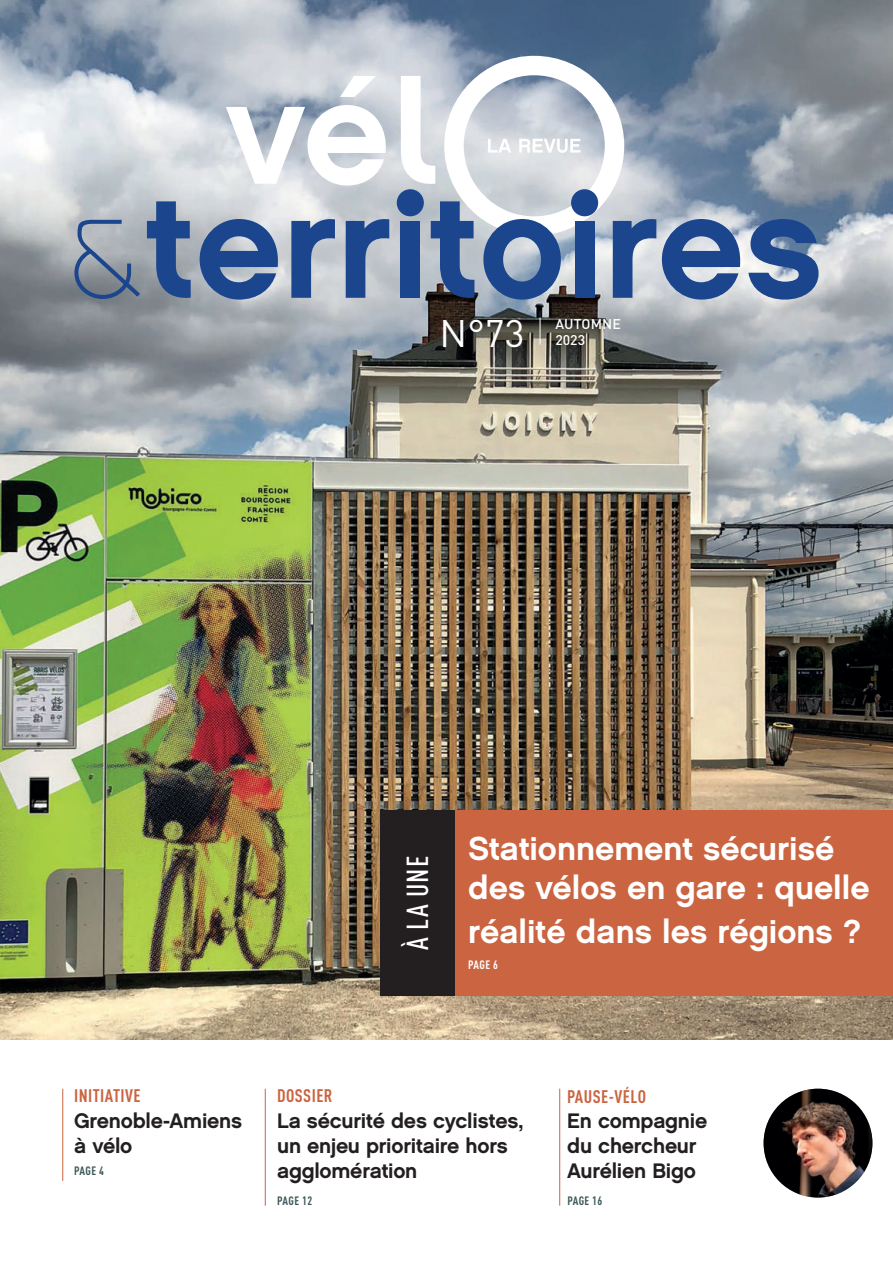
<style>
.page{position:relative;width:893px;height:1263px;background:#fff}
.page>*{position:absolute;margin:0;border:0;box-sizing:border-box;transform-origin:0 0}
.t1{font:37.95px "DIN Pro";color:#fff}
.t2{font:33px/39.6px "Chalet New York Nineteen Sixty";color:#fff}
.t3{font:500 condensed 30px "DIN Pro";color:#fff}
.t4{font:21px/25.2px "Chalet New York Nineteen Sixty";letter-spacing:-.01em;color:#231f20}
.t5{font:700 condensed 18px "DIN Pro";letter-spacing:.025em;color:#cb6440}
.t6{font:500 13.95px/16.8px "DIN Pro";letter-spacing:.01em;color:#fff}
.t7{font:700 condensed 12px "DIN Pro";letter-spacing:.035em;color:#3d575a}
.t8{font:700 condensed 12px "DIN Pro";color:#fff}
</style>
<div class="page">
<img style="left:0;top:0;width:893px;height:1040px">
<hr style="left:265px;top:1089px;width:1px;height:117px;background:#cb6440">
<hr style="left:62px;top:1089px;width:1px;height:92px;background:#cb6440">
<svg style="left:226px;top:76px;width:162px;height:110px"></svg>
<svg style="left:540px;top:318px;width:1px;height:27px"></svg>
<svg style="left:147px;top:201px;width:44px;height:99px;background:#58729c"></svg>
<svg style="left:200px;top:219px;width:80px;height:81px;background:#5b77a5"></svg>
<svg style="left:291px;top:218px;width:44px;height:80px;background:#6982ac"></svg>
<svg style="left:346px;top:218px;width:43px;height:80px;background:#647da8"></svg>
<svg style="left:401px;top:56px;width:255px;height:244px"></svg>
<svg style="left:662px;top:219px;width:157px;height:81px;background:#617dab"></svg>
<svg style="left:74px;top:220px;width:66px;height:79px;background:#8491a3"></svg>
<div style="left:400px;top:221px;width:20px;height:77px;background:#1b458d"></div>
<div style="left:397px;top:189px;width:27px;height:27px;background:#1b458d;border-radius:50%"></div>
<div style="left:575px;top:221px;width:19px;height:77px;background:#1b458d"></div>
<div style="left:571px;top:189px;width:27px;height:27px;background:#1b458d;border-radius:50%"></div>
<hr style="left:559px;top:1089px;width:1px;height:116px;background:#cb6440">
<img style="left:764px;top:1089px;width:108px;height:108px;border-radius:54px">
<div style="left:445px;top:810px;width:448px;height:186px;background:#cb6440"></div>
<div style="left:381px;top:810px;width:74px;height:186px;background:#231f20"></div>
<h1 class="t1" style="left:439px;top:307px;width:87px">N°73</h1>
<p class="t6" style="left:555px;top:315px;width:67px">AUTOMNE<br>2023</p>
<h3 class="t3" style="left:400px;top:950px;width:96px;rotate:-90deg">À LA UNE</h3>
<h2 class="t2" style="left:468px;top:828px;width:403px">Stationnement sécurisé des vélos en gare : quelle</h2>
<h2 class="t2" style="left:468px;top:911px;width:395px">réalité dans les régions ?</h2>
<p class="t8" style="left:468px;top:957px;width:31px">PAGE 6</p>
<p class="t5" style="left:74px;top:1085px;width:68px">INITIATIVE</p>
<p class="t4" style="left:74px;top:1108px;width:170px">Grenoble-Amiens à vélo</p>
<p class="t7" style="left:74px;top:1163px;width:31px">PAGE 4</p>
<p class="t5" style="left:277px;top:1085px;width:57px">DOSSIER</p>
<p class="t4" style="left:277px;top:1108px;width:248px">La sécurité des cyclistes, un enjeu prioritaire hors agglomération</p>
<p class="t7" style="left:277px;top:1193px;width:36px">PAGE 12</p>
<p class="t5" style="left:567px;top:1085px;width:80px">PAUSE-VÉLO</p>
<p class="t4" style="left:567px;top:1108px;width:141px">En compagnie du chercheur<br>Aurélien Bigo</p>
<p class="t7" style="left:567px;top:1193px;width:36px">PAGE 16</p>
</div>
